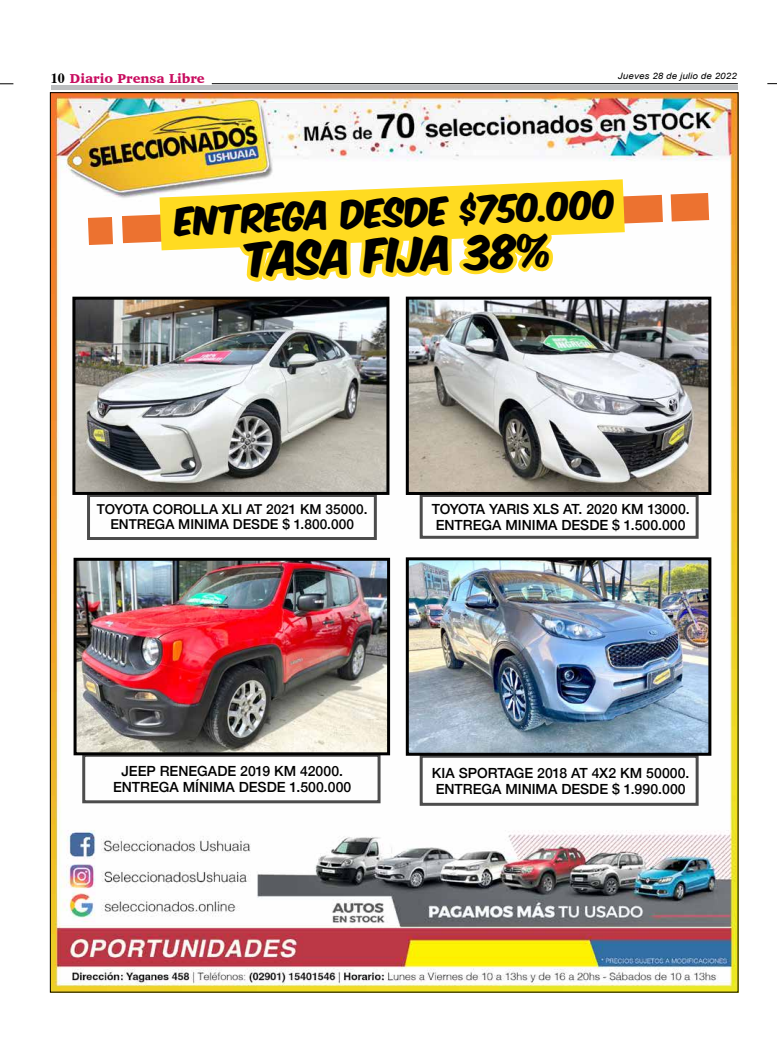
<style>
.page{position:relative;width:777px;height:1063px;background:#fff}
.page>*{position:absolute;margin:0;border:0;box-sizing:border-box;transform-origin:0 0}
.t1{font:40.2px "Komika Axis";color:#000}
.t2{font:33.5px "Komika Axis";color:#000}
.t3{font:500 14px/16px "Helvetica Neue";color:#000}
.t4{font:500 13.6px/15.6px "Helvetica Neue";color:#000;text-align:center}
.t5{font:900 13.2px "Charter";color:#c80c5f}
.t6{font:italic 8.8px "Arial";letter-spacing:.01em;color:#000;scale:1.11 1}
.s1{font-family:"Times";font-weight:700;font-size:14px;color:#000}
</style>
<div class="page">
<hr style="left:212px;top:83px;width:526px;height:1px;background:#000">
<svg style="left:0;top:84px;width:13px;height:1px"></svg>
<div style="left:51px;top:85px;width:686px;height:5px;background:#bcbec0"></div>
<img style="left:52px;top:95px;width:684px;height:895px">
<img style="left:78px;top:562px;width:308px;height:189px">
<div style="left:74px;top:558px;width:316px;height:197px;border:3px solid #000"></div>
<img style="left:410px;top:301px;width:297px;height:190px">
<div style="left:406px;top:297px;width:305px;height:198px;border:3px solid #000"></div>
<img style="left:410px;top:561px;width:297px;height:191px">
<div style="left:406px;top:557px;width:305px;height:199px;border:3px solid #000"></div>
<svg style="left:88px;top:495px;width:287px;height:44px"></svg>
<div style="left:84px;top:755px;width:295px;height:47px;background:#fff"></div>
<div style="left:82px;top:754px;width:298px;height:49px;border:3px solid #000"></div>
<div style="left:421px;top:495px;width:276px;height:42px;background:#fff"></div>
<div style="left:420px;top:494px;width:278px;height:45px;border:3px solid #000"></div>
<div style="left:421px;top:756px;width:276px;height:48px;background:#fff"></div>
<div style="left:420px;top:755px;width:278px;height:51px;border:3px solid #000"></div>
<svg style="left:670px;top:193px;width:39px;height:29px"></svg>
<svg style="left:88px;top:217px;width:25px;height:28px"></svg>
<img style="left:122px;top:83px;width:541px;height:206px">
<svg style="left:95px;top:495px;width:272px;height:44px"></svg>
<svg style="left:112px;top:756px;width:241px;height:46px"></svg>
<svg style="left:430px;top:495px;width:259px;height:44px"></svg>
<svg style="left:431px;top:758px;width:258px;height:46px"></svg>
<img style="left:76px;top:301px;width:309px;height:190px">
<div style="left:72px;top:297px;width:317px;height:198px;border:3px solid #000"></div>
<p class="t5" style="left:51px;top:70px;width:155px"><span class="s1">10</span> Diario Prensa Libre</p>
<p class="t6" style="left:618px;top:70px;width:109px">Jueves 28 de julio de 2022</p>
<h2 class="t2" style="left:175px;top:203px;width:442px;rotate:-2deg">ENTREGA DESDE $750.000</h2>
<h1 class="t1" style="left:245px;top:240px;width:310px;rotate:-2deg">TASA FIJA 38%</h1>
<p class="t4" style="left:97px;top:500px;width:272px">TOYOTA COROLLA XLI AT 2021 KM 35000.<br>ENTREGA MINIMA DESDE $ 1.800.000</p>
<p class="t3" style="left:432px;top:500px;width:260px">TOYOTA YARIS XLS AT. 2020 KM 13000.<br>ENTREGA MINIMA DESDE $ 1.500.000</p>
<p class="t3" style="left:113px;top:762px;width:240px;text-align:center">JEEP RENEGADE 2019 KM 42000.<br>ENTREGA MÍNIMA DESDE 1.500.000</p>
<p class="t3" style="left:432px;top:764px;width:259px">KIA SPORTAGE 2018 AT 4X2 KM 50000.<br>ENTREGA MINIMA DESDE $ 1.990.000</p>
</div>
